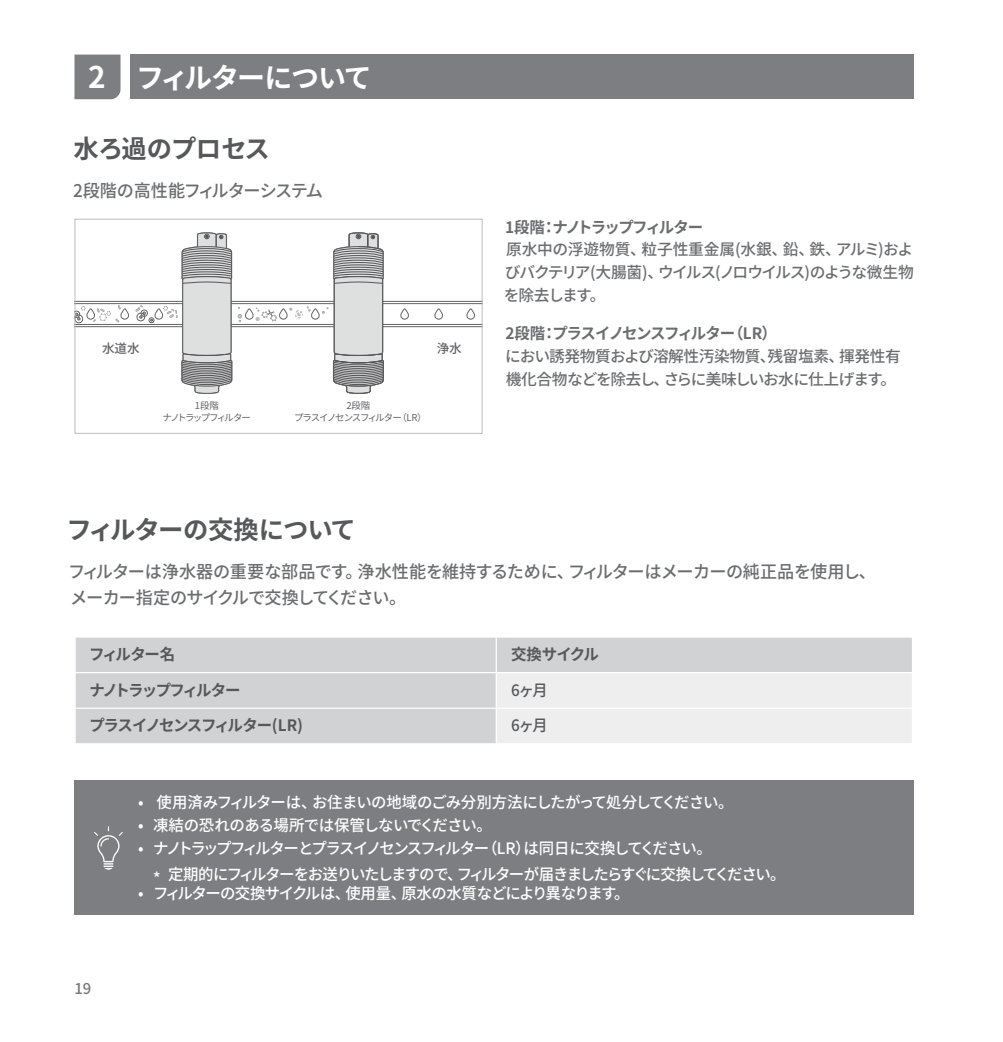
<style>
.page{position:relative;width:1003px;height:1042px;background:#fff}
.page>*{position:absolute;margin:0;border:0;box-sizing:border-box;transform-origin:0 0}
.t1{font:700 29.75px "Noto Sans CJ Kjp";color:#fff}
.t2{font:700 28px "Noto Sans CJ Kjp";letter-spacing:-.06em;color:#fff}
.t3{font:700 25.38px "Noto Sans CJ Kjp";letter-spacing:-.04em;color:#57585a}
.t4{font:500 17.5px/26.2px "Noto Sans CJ Kjp";letter-spacing:-.04em;color:#6c6d70}
.t5{font:500 17.5px "Noto Sans CJ Kjp";letter-spacing:-.06em;color:#6c6d70}
.t6{font:500 15.75px/22.8px "Noto Sans CJ Kjp";letter-spacing:-.05em;color:#6c6d70;text-align:justify}
.t7{font:500 15.75px/22.8px "Noto Sans CJ Kjp";letter-spacing:-.03em;color:#6c6d70}
.t8{font:500 15.75px "Noto Sans CJ Kjp";letter-spacing:-.105em;color:#fff}
.t9{font:500 15.75px "Noto Sans CJ Kjp";letter-spacing:-.11em;color:#fff}
.t10{font:500 15.75px "Noto Sans CJ Kjp";letter-spacing:-.045em;color:#fff}
.t11{font:700 15.75px "Noto Sans CJ Kjp";letter-spacing:-.105em;color:#57585a}
.t12{font:700 15.75px "Noto Sans CJ Kjp";letter-spacing:-.095em;color:#6c6d70}
.t13{font:500 15.75px "Noto Sans CJ Kjp";letter-spacing:-.08em;color:#fff}
.t14{font:500 15.75px "Noto Sans CJ Kjp";letter-spacing:-.035em;color:#fff}
.t15{font:500 15.75px "Noto Sans CJ Kjp";letter-spacing:-.09em;color:#57585a}
.t16{font:500 14.88px "Noto Sans CJ Kjp";color:#76787b}
.t17{font:500 12.6px "Noto Sans CJ Kjp";color:#636366}
.t18{font:9.45px/11.9px "Noto Sans CJ Kjp";letter-spacing:-.105em;color:#636366;text-align:center}
.t19{font:9.45px/11.9px "Noto Sans CJ Kjp";letter-spacing:-.16em;color:#636366;text-align:center}
</style>
<div class="page">
<div style="left:130px;top:55px;width:783px;height:44px;background:#7c7e81"></div>
<div style="left:74px;top:55px;width:46px;height:44px;background:#7c7e81"></div>
<div style="left:76px;top:637px;width:835px;height:106px;background:#d1d2d4"></div>
<div style="left:496px;top:673px;width:415px;height:70px;background:#eeeeef"></div>
<hr style="left:495px;top:637px;width:1px;height:35px;background:#fff">
<hr style="left:74px;top:672px;width:422px;height:1px;background:#fff">
<hr style="left:496px;top:672px;width:416px;height:1px;background:#fff">
<hr style="left:495px;top:673px;width:1px;height:34px;background:#fff">
<hr style="left:74px;top:707px;width:422px;height:2px;background:#fff">
<hr style="left:496px;top:707px;width:416px;height:2px;background:#fff">
<hr style="left:495px;top:709px;width:1px;height:34px;background:#fff">
<div style="left:74px;top:780px;width:839px;height:135px;background:#7c7e81"></div>
<svg style="left:94px;top:826px;width:29px;height:43px"></svg>
<svg style="left:76px;top:232px;width:404px;height:162px"></svg>
<div style="left:74px;top:219px;width:408px;height:215px;border:1px solid #bcbdc0"></div>
<p class="t1" style="left:88px;top:61px;width:19px">2</p>
<p class="t2" style="left:136px;top:61px;width:237px">フィルターについて</p>
<p class="t3" style="left:73px;top:135px;width:198px">水ろ過のプロセス</p>
<p class="t5" style="left:73px;top:180px;width:251px">2段階の高性能フィルターシステム</p>
<p class="t17" style="left:102px;top:341px;width:39px">水道水</p>
<p class="t17" style="left:436px;top:341px;width:27px">浄水</p>
<p class="t19" style="left:162px;top:400px;width:90px">1段階<br>ナノトラップフィルター</p>
<p class="t18" style="left:294px;top:400px;width:134px">2段階<br>プラスイノセンスフィルター（LR）</p>
<p class="t12" style="left:505px;top:218px;width:200px">1段階：ナノトラップフィルター</p>
<p class="t6" style="left:503px;top:238px;width:411px">原水中の浮遊物質、粒子性重金属(水銀、鉛、鉄、アルミ)およびバクテリア(大腸菌)、ウイルス(ノロウイルス)のような微生物を除去します。</p>
<p class="t12" style="left:505px;top:325px;width:273px">2段階：プラスイノセンスフィルター（LR）</p>
<p class="t7" style="left:505px;top:345px;width:397px">におい誘発物質および溶解性汚染物質、残留塩素、揮発性有機化合物などを除去し、さらに美味しいお水に仕上げます。</p>
<p class="t3" style="left:67px;top:516px;width:291px">フィルターの交換について</p>
<p class="t4" style="left:68px;top:558px;width:809px">フィルターは浄水器の重要な部品です。浄水性能を維持するために、フィルターはメーカーの純正品を使用し、メーカー指定のサイクルで交換してください。</p>
<p class="t11" style="left:89px;top:645px;width:88px">フィルター名</p>
<p class="t11" style="left:511px;top:645px;width:89px">交換サイクル</p>
<p class="t11" style="left:90px;top:681px;width:152px">ナノトラップフィルター</p>
<p class="t15" style="left:511px;top:681px;width:38px">6ヶ月</p>
<p class="t11" style="left:89px;top:717px;width:215px">プラスイノセンスフィルター(LR)</p>
<p class="t15" style="left:511px;top:717px;width:38px">6ヶ月</p>
<p class="t16" style="left:74px;top:979px;width:18px">19</p>
<p class="t10" style="left:138px;top:794px;width:596px">• 使用済みフィルターは、お住まいの地域のごみ分別方法にしたがって処分してください。</p>
<p class="t14" style="left:138px;top:816px;width:355px">• 凍結の恐れのある場所では保管しないでください。</p>
<p class="t9" style="left:138px;top:839px;width:575px">• ナノトラップフィルターとプラスイノセンスフィルター（LR）は同日に交換してください。</p>
<p class="t8" style="left:153px;top:865px;width:633px">* 定期的にフィルターをお送りいたしますので、フィルターが届きましたらすぐに交換してください。</p>
<p class="t13" style="left:138px;top:885px;width:493px">• フィルターの交換サイクルは、使用量、原水の水質などにより異なります。</p>
</div>
